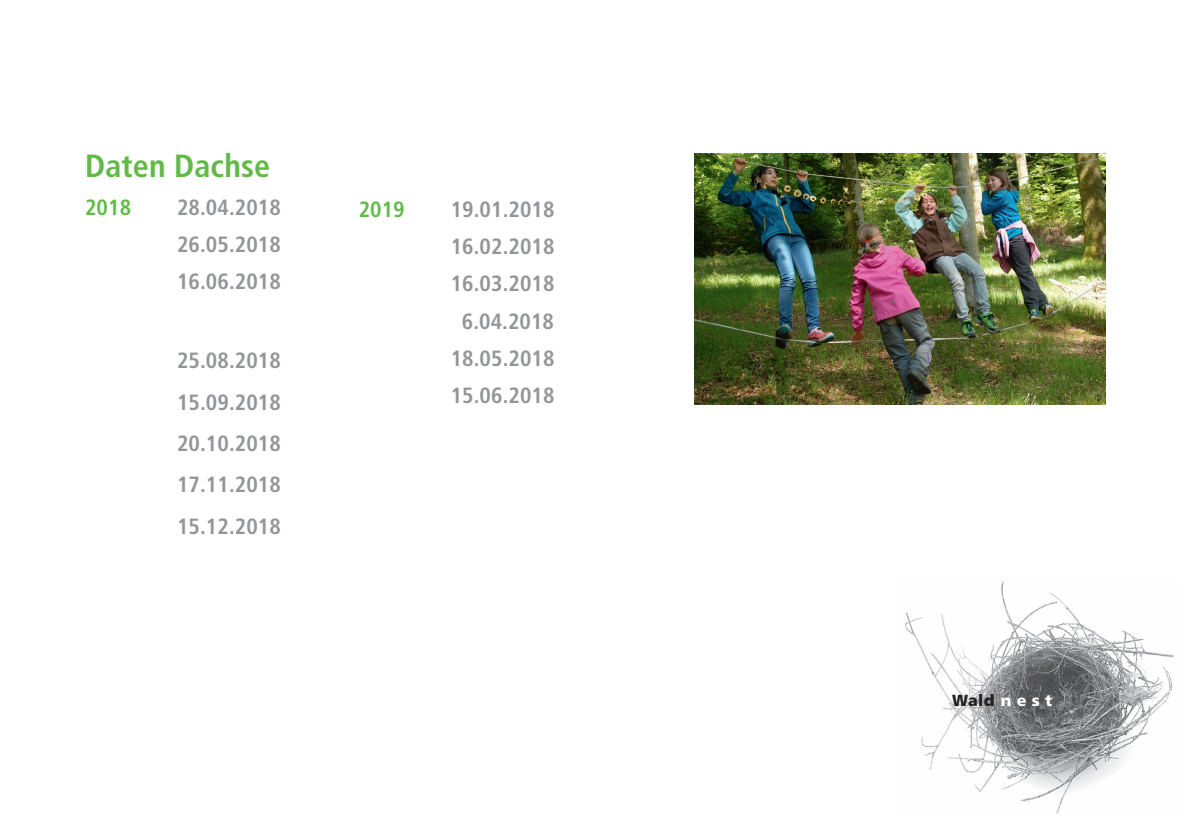
<style>
.page{position:relative;width:1191px;height:840px;background:#fff}
.page>*{position:absolute;margin:0;border:0;box-sizing:border-box;transform-origin:0 0}
.t1{font:700 condensed 32px "Frutiger LT Com";letter-spacing:.005em;color:#60bb46}
.t2{font:700 condensed 22px/37.4px "Frutiger LT Com";letter-spacing:.005em;color:#939598;text-align:justify}
.t3{font:700 condensed 22px "Frutiger LT Com";letter-spacing:.005em;color:#60bb46}
.t4{font:900 16px "Frutiger LT Com";color:#231f20}
.s1{color:#fff}
</style>
<div class="page">
<img style="left:905px;top:581px;width:269px;height:233px">
<img style="left:694px;top:153px;width:412px;height:251px">
<h1 class="t1" style="left:85px;top:147px;width:187px">Daten Dachse</h1>
<p class="t3" style="left:85px;top:194px;width:48px">2018</p>
<p class="t2" style="left:177px;top:188px;width:105px">28.04.2018<br>26.05.2018<br>16.06.2018</p>
<p class="t2" style="left:177px;top:339px;width:105px;line-height:41.4px">25.08.2018<br>15.09.2018<br>20.10.2018<br>17.11.2018<br>15.12.2018</p>
<p class="t3" style="left:359px;top:196px;width:48px">2019</p>
<p class="t2" style="left:451px;top:190px;width:105px;text-align:center">19.01.2018<br>16.02.2018<br>16.03.2018<br>6.04.2018<br>18.05.2018<br>15.06.2018</p>
<p class="t4" style="left:952px;top:690px;width:102px">Wald <span class="s1">n e s t</span></p>
</div>
